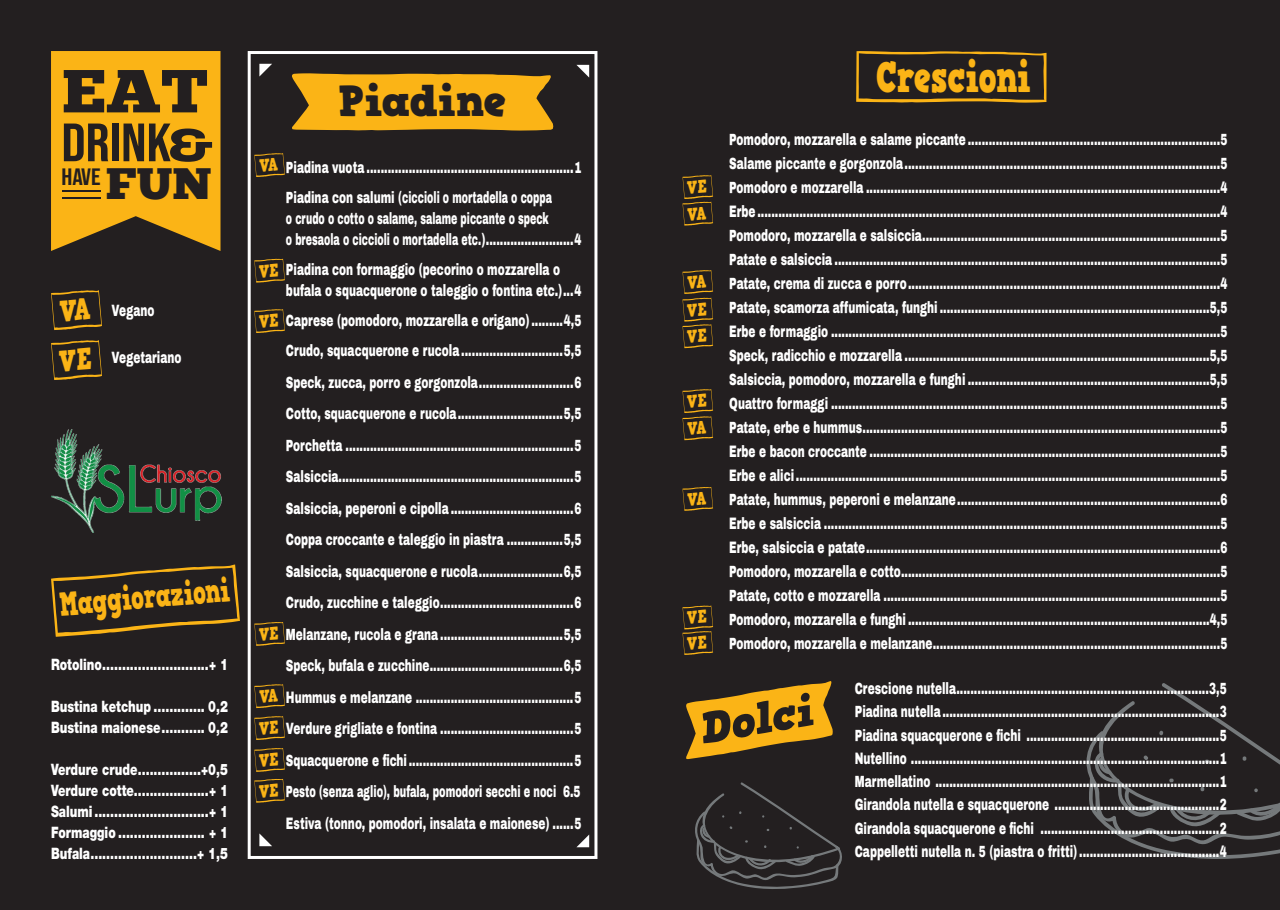
<style>
.page{position:relative;width:1280px;height:910px;background:#231f20}
.page>*{position:absolute;margin:0;border:0;box-sizing:border-box;transform-origin:0 0}
.t1{font:60.6px "Chunk Five";color:#231f20;scale:1.11 1}
.t2{font:53.85px "Bebas Neue";color:#231f20;scale:1.11 1}
.t3{font:900 46.8px "Archivo";color:#231f20;scale:1.11 1}
.t4{font:43.5px "HVD Comic Serif Pro";color:#fbb416;scale:.75 1}
.t5{font:43.5px "HVD Comic Serif Pro";color:#231f20}
.t6{font:italic 42.9px "HVD Comic Serif Pro";color:#231f20}
.t7{font:33px "HVD Comic Serif Pro";color:#fbb416;scale:.7 1}
.t8{font:23.55px "Bebas Neue";color:#231f20;scale:1.11 1}
.t9{font:18px/31.2px "HVD Comic Serif Pro";color:#fbb416;scale:.81 1}
.t10{font:900 16.2px/24px "Archivo";color:#fff;scale:.65 1}
.t11{font:900 16.2px/21px "Archivo";color:#fff;scale:.58 1}
.t12{font:900 15.75px/21px "Helvetica Neue LT Std";color:#fff;scale:.75 1}
.s1{font-family:"Chunk Five";font-size:43.8px}
</style>
<div class="page">
<svg style="left:1086px;top:683px;width:194px;height:176px"></svg>
<svg style="left:695px;top:782px;width:147px;height:107px"></svg>
<svg style="left:51px;top:51px;width:169px;height:200px;background:#e7a616"></svg>
<hr style="left:63px;top:190px;width:38px;height:2px;background:#231f20">
<hr style="left:63px;top:197px;width:38px;height:1px;background:#231f20">
<svg style="left:856px;top:51px;width:190px;height:52px"></svg>
<div style="left:248px;top:51px;width:349px;height:808px;border:3px solid #fff"></div>
<svg style="left:259px;top:64px;width:13px;height:13px"></svg>
<svg style="left:576px;top:65px;width:13px;height:13px"></svg>
<svg style="left:259px;top:833px;width:13px;height:13px"></svg>
<svg style="left:577px;top:835px;width:12px;height:12px"></svg>
<svg style="left:292px;top:73px;width:261px;height:58px;background:#e5a516"></svg>
<svg style="left:51px;top:564px;width:189px;height:73px"></svg>
<img style="left:51px;top:429px;width:171px;height:104px">
<svg style="left:254px;top:716px;width:31px;height:24px"></svg>
<svg style="left:254px;top:748px;width:31px;height:24px"></svg>
<svg style="left:254px;top:779px;width:31px;height:24px"></svg>
<svg style="left:682px;top:605px;width:31px;height:50px"></svg>
<svg style="left:686px;top:681px;width:147px;height:79px"></svg>
<svg style="left:51px;top:340px;width:51px;height:40px"></svg>
<svg style="left:51px;top:290px;width:51px;height:40px"></svg>
<svg style="left:254px;top:259px;width:31px;height:24px"></svg>
<svg style="left:254px;top:153px;width:31px;height:24px"></svg>
<svg style="left:254px;top:684px;width:31px;height:24px"></svg>
<svg style="left:254px;top:309px;width:31px;height:24px"></svg>
<svg style="left:254px;top:622px;width:31px;height:24px"></svg>
<svg style="left:682px;top:175px;width:31px;height:51px"></svg>
<svg style="left:682px;top:270px;width:31px;height:78px"></svg>
<svg style="left:682px;top:389px;width:31px;height:51px"></svg>
<svg style="left:682px;top:487px;width:31px;height:24px"></svg>
<h1 class="t1" style="left:62px;top:63px;width:133px">EAT</h1>
<h3 class="t3" style="left:166px;top:116px;width:43px">&amp;</h3>
<h2 class="t2" style="left:61px;top:112px;width:100px">DRINK</h2>
<h3 class="t8" style="left:61px;top:164px;width:137px">HAVE <span class="s1">FUN</span></h3>
<p class="t10" style="left:112px;top:298px;width:68px">Vegano</p>
<p class="t10" style="left:112px;top:346px;width:109px">Vegetariano</p>
<h3 class="t7" style="left:58px;top:582px;width:246px;rotate:-5deg">Maggiorazioni</h3>
<p class="t12" style="left:51px;top:654px;width:237px">Rotolino...........................+ 1</p>
<p class="t12" style="left:51px;top:696px;width:237px">Bustina ketchup ............. 0,2<br>Bustina maionese........... 0,2</p>
<p class="t12" style="left:51px;top:759px;width:237px;text-align:justify">Verdure crude................+0,5<br>Verdure cotte...................+ 1<br>Salumi.............................+ 1<br>Formaggio ...................... + 1<br>Bufala...........................+ 1,5</p>
<h3 class="t5" style="left:339px;top:72px;width:169px">Piadine</h3>
<p class="t10" style="left:286px;top:153px;width:456px;line-height:30px">Piadina vuota ...........................................................1<br>Piadina con salumi (ciccioli o mortadella o coppa</p>
<p class="t11" style="left:286px;top:208px;width:511px">o crudo o cotto o salame, salame piccante o speck<br>o bresaola o ciccioli o mortadella etc.).........................4</p>
<p class="t10" style="left:286px;top:259px;width:456px;line-height:21px">Piadina con formaggio (pecorino o mozzarella o bufala o squacquerone o taleggio o fontina etc.)...4</p>
<p class="t10" style="left:286px;top:306px;width:456px;line-height:30px">Caprese (pomodoro, mozzarella e origano) .........4,5<br>Crudo, squacquerone e rucola .............................5,5</p>
<p class="t10" style="left:286px;top:366px;width:456px;line-height:31.5px;text-align:justify">Speck, zucca, porro e gorgonzola...........................6<br>Cotto, squacquerone e rucola..............................5,5<br>Porchetta .................................................................5<br>Salsiccia...................................................................5<br>Salsiccia, peperoni e cipolla ...................................6<br>Coppa croccante e taleggio in piastra ................5,5<br>Salsiccia, squacquerone e rucola........................6,5<br>Crudo, zucchine e taleggio......................................6<br>Melanzane, rucola e grana ...................................5,5<br>Speck, bufala e zucchine......................................6,5<br>Hummus e melanzane .............................................5<br>Verdure grigliate e fontina ......................................5<br>Squacquerone e fichi...............................................5<br>Pesto (senza aglio), bufala, pomodori secchi e noci 6.5<br>Estiva (tonno, pomodori, insalata e maionese) ......5</p>
<p class="t9" style="left:251px;top:714px;width:33px;text-align:center;rotate:-5deg">VE<br>VE<br>VE</p>
<p class="t9" style="left:683px;top:297px;width:29px;line-height:26.4px;rotate:-5deg">VE<br>VE</p>
<p class="t9" style="left:683px;top:606px;width:29px;line-height:25.3px;rotate:-5deg">VE<br>VE</p>
<h3 class="t4" style="left:876px;top:47px;width:208px">Crescioni</h3>
<p class="t10" style="left:729px;top:128px;width:768px;text-align:justify">Pomodoro, mozzarella e salame piccante ........................................................................5<br>Salame piccante e gorgonzola..........................................................................................5<br>Pomodoro e mozzarella .....................................................................................................4<br>Erbe ....................................................................................................................................4<br>Pomodoro, mozzarella e salsiccia.....................................................................................5<br>Patate e salsiccia ..............................................................................................................5<br>Patate, crema di zucca e porro.........................................................................................4<br>Patate, scamorza affumicata, funghi .............................................................................5,5<br>Erbe e formaggio ...............................................................................................................5<br>Speck, radicchio e mozzarella .......................................................................................5,5<br>Salsiccia, pomodoro, mozzarella e funghi .....................................................................5,5<br>Quattro formaggi ...............................................................................................................5<br>Patate, erbe e hummus......................................................................................................5<br>Erbe e bacon croccante ....................................................................................................5<br>Erbe e alici .........................................................................................................................5<br>Patate, hummus, peperoni e melanzane...........................................................................6<br>Erbe e salsiccia .................................................................................................................5<br>Erbe, salsiccia e patate.....................................................................................................6<br>Pomodoro, mozzarella e cotto...........................................................................................5<br>Patate, cotto e mozzarella ................................................................................................5<br>Pomodoro, mozzarella e funghi ......................................................................................4,5<br>Pomodoro, mozzarella e melanzane..................................................................................5</p>
<h3 class="t6" style="left:695px;top:700px;width:116px;rotate:-9deg">Dolci</h3>
<p class="t10" style="left:855px;top:677px;width:574px;line-height:23.2px;text-align:justify">Crescione nutella........................................................................3,5<br>Piadina nutella ...............................................................................3<br>Piadina squacquerone e fichi .......................................................5<br>Nutellino ........................................................................................1<br>Marmellatino .................................................................................1<br>Girandola nutella e squacquerone ...............................................2<br>Girandola squacquerone e fichi ...................................................2<br>Cappelletti nutella n. 5 (piastra o fritti) ........................................4</p>
</div>
